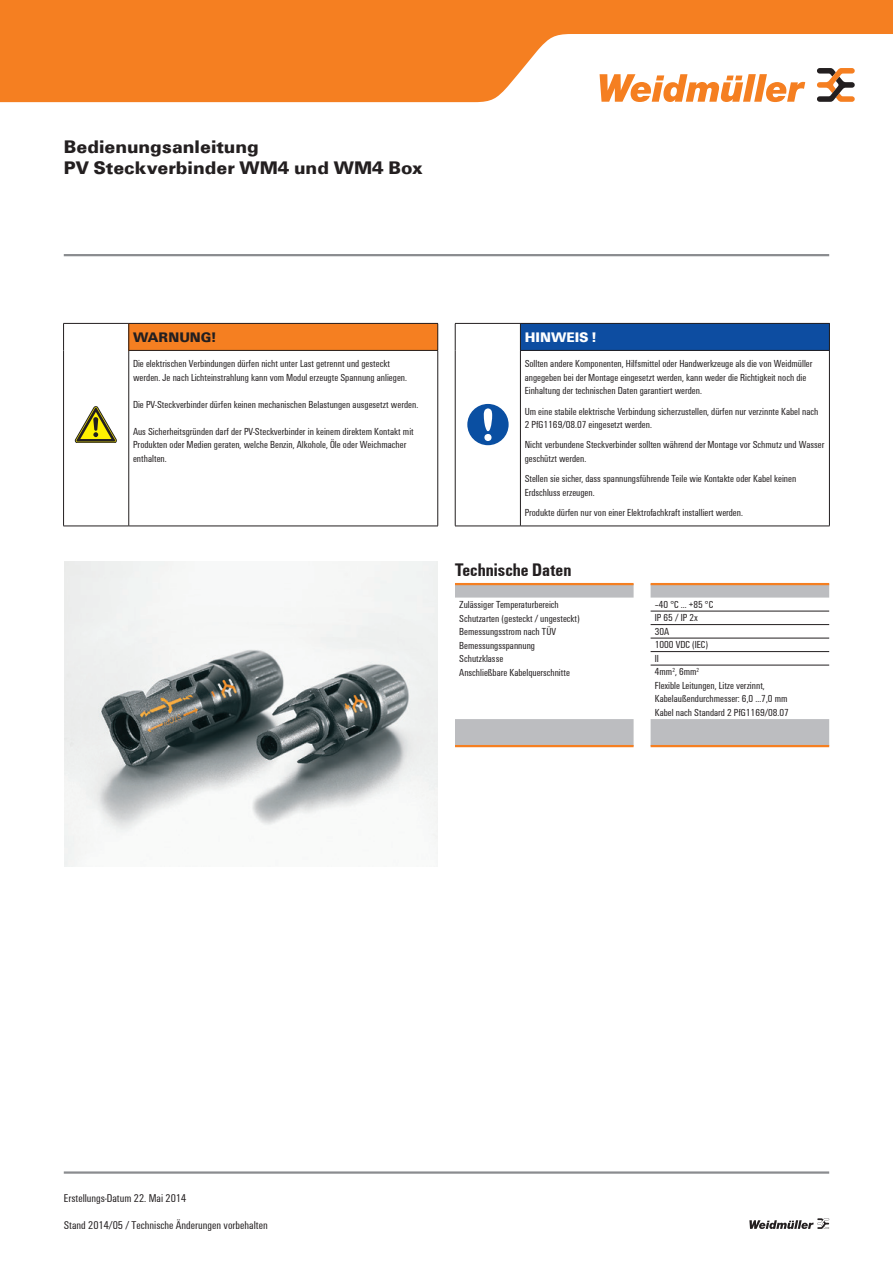
<style>
.page{position:relative;width:893px;height:1263px;background:#f57f21}
.page>*{position:absolute;margin:0;border:0;box-sizing:border-box;transform-origin:0 0}
.t1{font:700 18.75px/21.3px "Weidmueller";color:#231f20}
.t2{font:700 18.75px "Weidmueller Condensed";color:#231f20}
.t3{font:700 14.25px "Weidmueller";color:#231f20}
.t4{font:700 14.25px "Weidmueller";color:#fff}
.t5{font:11.7px "Weidmueller Condensed";color:#231f20}
.t6{font:10.5px/13.5px "Weidmueller Condensed";color:#231f20}
</style>
<div class="page">
<div style="left:0;top:34px;width:893px;height:1229px;background:#fff"></div>
<svg style="left:600px;top:74px;width:205px;height:28px"></svg>
<svg style="left:817px;top:68px;width:38px;height:34px"></svg>
<svg style="left:749px;top:1218px;width:80px;height:11px"></svg>
<hr style="left:64px;top:254px;width:765px;height:2px;background:#8a8c8f">
<hr style="left:64px;top:1171px;width:765px;height:3px;background:#8a8c8f">
<img style="left:64px;top:561px;width:374px;height:305px">
<svg style="left:455px;top:585px;width:179px;height:160px;background:#eeefef"></svg>
<hr style="left:455px;top:583px;width:179px;height:2px;background:#f57f21">
<hr style="left:455px;top:745px;width:179px;height:2px;background:#f57f21">
<svg style="left:651px;top:585px;width:178px;height:160px;background:#ececed"></svg>
<hr style="left:651px;top:745px;width:178px;height:2px;background:#f57f21">
<hr style="left:651px;top:583px;width:178px;height:2px;background:#f57f21">
<hr style="left:651px;top:611px;width:178px;height:1px;background:#231f20">
<hr style="left:651px;top:624px;width:178px;height:1px;background:#231f20">
<hr style="left:651px;top:638px;width:178px;height:1px;background:#231f20">
<hr style="left:651px;top:651px;width:178px;height:1px;background:#231f20">
<hr style="left:651px;top:665px;width:178px;height:1px;background:#231f20">
<div style="left:129px;top:323px;width:309px;height:27px;background:#f57f21"></div>
<hr style="left:63px;top:323px;width:66px;height:1px;background:#231f20">
<svg style="left:63px;top:324px;width:1px;height:26px"></svg>
<hr style="left:63px;top:350px;width:1px;height:176px;background:#231f20">
<hr style="left:63px;top:526px;width:66px;height:1px;background:#231f20">
<hr style="left:129px;top:350px;width:309px;height:1px;background:#231f20">
<hr style="left:129px;top:323px;width:309px;height:1px;background:#231f20">
<svg style="left:128px;top:324px;width:1px;height:26px"></svg>
<svg style="left:437px;top:324px;width:1px;height:26px"></svg>
<hr style="left:128px;top:351px;width:1px;height:175px;background:#231f20">
<hr style="left:437px;top:351px;width:1px;height:175px;background:#231f20">
<hr style="left:129px;top:526px;width:309px;height:1px;background:#231f20">
<svg style="left:75px;top:406px;width:42px;height:37px;background:#bcb776"></svg>
<div style="left:520px;top:323px;width:309px;height:27px;background:#0d4da1"></div>
<hr style="left:455px;top:323px;width:65px;height:1px;background:#231f20">
<svg style="left:455px;top:324px;width:1px;height:26px"></svg>
<hr style="left:455px;top:350px;width:1px;height:176px;background:#231f20">
<hr style="left:455px;top:526px;width:65px;height:1px;background:#231f20">
<hr style="left:520px;top:350px;width:310px;height:1px;background:#231f20">
<hr style="left:520px;top:323px;width:310px;height:1px;background:#231f20">
<svg style="left:520px;top:324px;width:1px;height:26px"></svg>
<svg style="left:829px;top:324px;width:1px;height:26px"></svg>
<hr style="left:520px;top:351px;width:1px;height:175px;background:#231f20">
<hr style="left:829px;top:351px;width:1px;height:175px;background:#231f20">
<hr style="left:520px;top:526px;width:310px;height:1px;background:#231f20">
<div style="left:467px;top:404px;width:42px;height:41px;background:#0a4fa2;border-radius:50%"></div>
<svg style="left:484px;top:408px;width:8px;height:33px"></svg>
<h1 class="t1" style="left:64px;top:135px;width:360px">Bedienungsanleitung<br>PV Steckverbinder WM4 und WM4 Box</h1>
<h2 class="t3" style="left:133px;top:326px;width:85px">Warnung!</h2>
<p class="t6" style="left:133px;top:357px;width:276px">Die elektrischen Verbindungen dürfen nicht unter Last getrennt und gesteckt werden. Je nach Lichteinstrahlung kann vom Modul erzeugte Spannung anliegen.</p>
<p class="t6" style="left:133px;top:397px;width:287px">Die PV-Steckverbinder dürfen keinen mechanischen Belastungen ausgesetzt werden.</p>
<p class="t6" style="left:133px;top:424px;width:282px">Aus Sicherheitsgründen darf der PV-Steckverbinder in keinem direktem Kontakt mit<br>Produkten oder Medien geraten, welche Benzin, Alkohole, Öle oder Weichmacher enthalten.</p>
<h2 class="t4" style="left:525px;top:326px;width:73px">HINWEIS !</h2>
<p class="t6" style="left:525px;top:357px;width:289px">Sollten andere Komponenten, Hilfsmittel oder Handwerkzeuge als die von Weidmüller angegeben bei der Montage eingesetzt werden, kann weder die Richtigkeit noch die<br>Einhaltung der technischen Daten garantiert werden.</p>
<p class="t6" style="left:525px;top:404px;width:295px">Um eine stabile elektrische Verbindung sicherzustellen, dürfen nur verzinnte Kabel nach<br>2 PfG1169/08.07 eingesetzt werden.</p>
<p class="t6" style="left:525px;top:438px;width:301px">Nicht verbundene Steckverbinder sollten während der Montage vor Schmutz und Wasser geschützt werden.</p>
<p class="t6" style="left:525px;top:472px;width:273px">Stellen sie sicher, dass spannungsführende Teile wie Kontakte oder Kabel keinen<br>Erdschluss erzeugen.</p>
<p class="t6" style="left:525px;top:505px;width:220px">Produkte dürfen nur von einer Elektrofachkraft installiert werden.</p>
<h1 class="t2" style="left:455px;top:556px;width:118px">Technische Daten</h1>
<p class="t6" style="left:459px;top:598px;width:122px">Zulässiger Temperaturbereich<br>Schutzarten (gesteckt / ungesteckt)<br>Bemessungsstrom nach TÜV<br>Bemessungsspannung<br>Schutzklasse<br>Anschließbare Kabelquerschnitte</p>
<p class="t6" style="left:655px;top:597px;width:135px">–40 °C … +85 °C<br>IP 65 / IP 2x<br>30A<br>1000 VDC (IEC)<br>II<br>4mm<sup>2</sup>, 6mm<sup>2<br></sup>Flexible Leitungen, Litze verzinnt,<br>Kabelaußendurchmesser: 6,0 …7,0 mm<br>Kabel nach Standard 2 PfG1169/08.07</p>
<p class="t5" style="left:64px;top:1190px;width:124px">Erstellungs-Datum 22. Mai 2014</p>
<p class="t5" style="left:64px;top:1217px;width:206px">Stand 2014/05 / Technische Änderungen vorbehalten</p>
</div>
